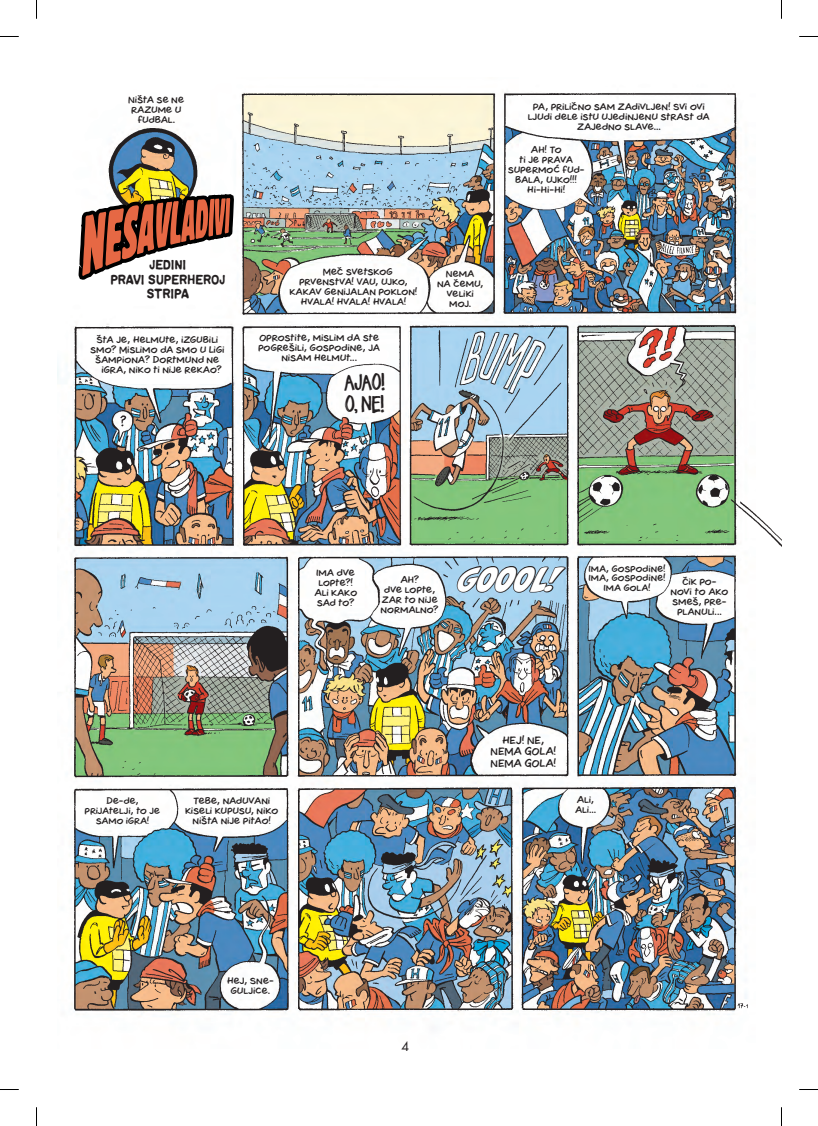
<style>
.page{position:relative;width:818px;height:1126px;background:#fff}
.page>*{position:absolute;margin:0;border:0;box-sizing:border-box;transform-origin:0 0}
.t1{font:29.25px "ZM Masno Biff Bam Boom W00 Regular";color:#fff}
.t2{font:18px/22.1px "ZM Flicker";letter-spacing:-.04em;color:#231f20}
.t3{font:700 16px/14.9px "ZM Rigor Mortis";letter-spacing:-.005em;color:#231f20;text-align:center;scale:.92 1}
.t4{font:15.38px/11.1px "Imbattable 2";letter-spacing:.015em;color:#231f20;text-align:center}
.t5{font:13.75px/10px "Imbattable 2";letter-spacing:.015em;color:#231f20;text-align:center}
.t6{font:13.75px "Imbattable 2";letter-spacing:-.005em;color:#231f20}
.t7{font:13.38px/9.6px "Imbattable 2";letter-spacing:.015em;color:#231f20;text-align:center}
.t8{font:500 12.5px "Futura Cond";color:#231f20}
</style>
<div class="page">
<img style="left:57px;top:92px;width:691px;height:923px">
<img style="left:724px;top:488px;width:57px;height:175px">
<img style="left:75px;top:92px;width:162px;height:596px">
<svg style="left:455px;top:564px;width:114px;height:30px;background:#7e9aad"></svg>
<svg style="left:0;top:36px;width:19px;height:1px"></svg>
<svg style="left:799px;top:36px;width:18px;height:1px"></svg>
<svg style="left:0;top:1089px;width:19px;height:1px"></svg>
<svg style="left:799px;top:1089px;width:18px;height:1px"></svg>
<svg style="left:36px;top:0;width:1px;height:19px"></svg>
<svg style="left:36px;top:1107px;width:1px;height:18px"></svg>
<svg style="left:82px;top:189px;width:148px;height:95px"></svg>
<p class="t5" style="left:128px;top:94px;width:57px">Ništa se ne razume u fudbal.</p>
<p class="t3" style="left:110px;top:257px;width:126px">JEDINI<br>PRAVI SUPERHEROJ sTRIPA</p>
<p class="t5" style="left:97px;top:334px;width:123px">Šta je, Helmute, izgubili</p>
<p class="t5" style="left:90px;top:344px;width:135px">smo? Mislimo da smo u Ligi</p>
<p class="t5" style="left:95px;top:354px;width:125px">šampiona? Dortmund ne</p>
<p class="t5" style="left:102px;top:364px;width:122px">igra, niko ti nije rekao?</p>
<p class="t5" style="left:527px;top:101px;width:183px">Pa, prilično sam zadivljen! Svi ovi ljudi dele istu ujedinjenu strast da zajedno slave...</p>
<p class="t5" style="left:508px;top:144px;width:78px">Ah! To<br>ti je prava supermoć fud&shy;bala, ujko!!!<br>Hi-hi-hi!</p>
<p class="t5" style="left:323px;top:266px;width:71px">Meč svetskog</p>
<p class="t6" style="left:299px;top:274px;width:110px">prvenstva! Vau, ujko,</p>
<p class="t5" style="left:289px;top:286px;width:129px">kakav genijalan poklon!</p>
<p class="t5" style="left:301px;top:296px;width:107px">Hvala! Hvala! Hvala!</p>
<p class="t5" style="left:258px;top:332px;width:123px">Oprostite, mislim da ste pogrešili, gospodine, ja nisam Helmut...</p>
<h2 class="t2" style="left:344px;top:371px;width:43px">AJAO!<br>O, NE!</h2>
<p class="t5" style="left:437px;top:267px;width:47px">Nema<br>na čemu, veliki moj.</p>
<p class="t5" style="left:314px;top:566px;width:44px">Ima dve lopte?!<br>Ali kako sad to?</p>
<p class="t5" style="left:380px;top:574px;width:59px">Ah?<br>dve lopte, zar to nije normalno?</p>
<h1 class="t1" style="left:458px;top:559px;width:102px">GOOOL!</h1>
<p class="t7" style="left:588px;top:563px;width:78px">Ima, gospodine!<br>Ima, gospodine!<br>Ima gola!</p>
<p class="t5" style="left:670px;top:576px;width:59px">Čik po&shy;novi to ako smeš, pre&shy;planuli...</p>
<p class="t4" style="left:490px;top:734px;width:66px">HEJ! NE,<br>NEMA GOLA!<br>NEMA GOLA!</p>
<p class="t7" style="left:85px;top:795px;width:77px">De-de, prijatelji, to je samo igra!</p>
<p class="t5" style="left:185px;top:794px;width:94px">Tebe, naduvani kiseli kupusu, niko ništa nije pitao!</p>
<p class="t5" style="left:227px;top:975px;width:48px;text-align:left">Hej, Sne&shy;guljice.</p>
<p class="t8" style="left:401px;top:1037px;width:9px">4</p>
<p class="t5" style="left:574px;top:793px;width:22px;text-align:left">Ali, ali...</p>
</div>
